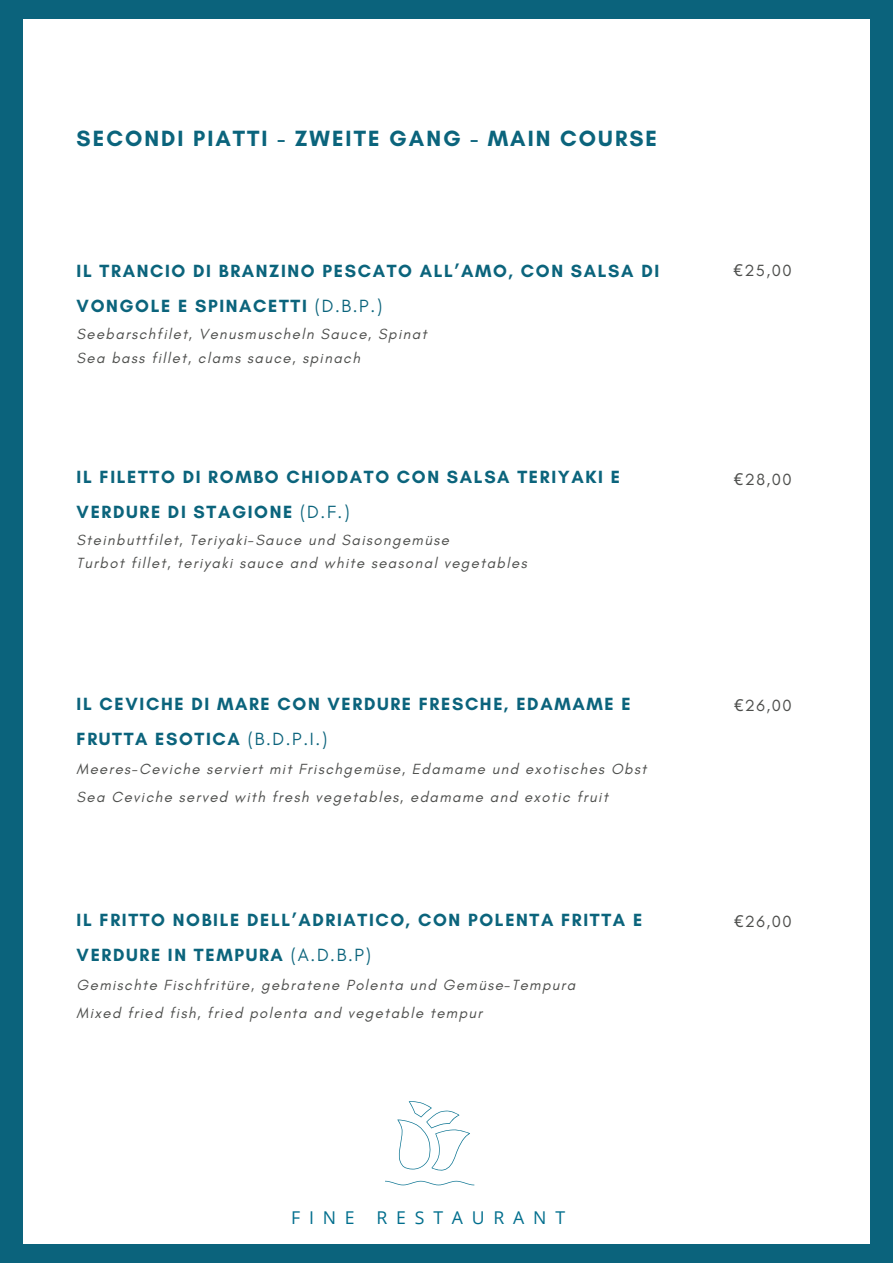
<style>
.page{position:relative;width:893px;height:1264px;background:#fff}
.page>*{position:absolute;margin:0;border:0;box-sizing:border-box;transform-origin:0 0}
.t1{font:700 22.5px "Glacial Indifference";letter-spacing:.09em;color:#0b647c}
.t2{font:700 18px/34.8px "Glacial Indifference";letter-spacing:.09em;color:#0b647c}
.t3{font:700 18px/34.8px "Glacial Indifference";letter-spacing:.09em;color:#0b637c}
.t4{font:17.7px "Open Sans";letter-spacing:.5em;color:#006e8d}
.t5{font:16.5px "Glacial Indifference";letter-spacing:.09em;color:#4d4e4c}
.t6{font:16.35px "Glacial Indifference";color:#4d4e4c}
.t7{font:italic 15px "Glacial Indifference";letter-spacing:.09em;color:#4d4e4c}
.s1{font-weight:400}
.s2{font-family:"Noto Sans"}
</style>
<div class="page">
<div style="left:0;top:0;width:892px;height:1262px;background:#0b637c"></div>
<div style="left:23px;top:19px;width:846px;height:1224px;background:#fff"></div>
<svg style="left:385px;top:1180px;width:89px;height:5px"></svg>
<svg style="left:397px;top:1101px;width:73px;height:70px"></svg>
<p class="t1" style="left:77px;top:124px;width:582px">SECONDI PIATTI - ZWEITE GANG - MAIN COURSE</p>
<p class="t2" style="left:77px;top:253px;width:584px">IL TRANCIO DI BRANZINO PESCATO ALL’AMO, CON SALSA DI<br>VONGOLE E SPINACETTI <span class="s1">(D.B.P.)</span></p>
<p class="t7" style="left:77px;top:325px;width:351px">Seebarschfilet, Venusmuscheln Sauce, Spinat</p>
<p class="t7" style="left:77px;top:348px;width:285px">Sea bass fillet, clams sauce, spinach</p>
<p class="t2" style="left:77px;top:459px;width:545px">IL FILETTO DI ROMBO CHIODATO CON SALSA TERIYAKI E<br>VERDURE DI STAGIONE <span class="s1">(D.F.)</span></p>
<p class="t7" style="left:77px;top:530px;width:374px">Steinbuttfilet, Teriyaki-Sauce und Saisongemüse</p>
<p class="t7" style="left:77px;top:554px;width:451px">Turbot fillet, teriyaki sauce and white seasonal vegetables</p>
<p class="t3" style="left:77px;top:686px;width:555px">IL CEVICHE DI MARE CON VERDURE FRESCHE, EDAMAME E<br>FRUTTA ESOTICA <span class="s1">(B.D.P.I.)</span></p>
<p class="t7" style="left:77px;top:760px;width:571px">Meeres-Ceviche serviert mit Frischgemüse, Edamame und exotisches Obst</p>
<p class="t7" style="left:77px;top:788px;width:533px">Sea Ceviche served with fresh vegetables, edamame and exotic fruit</p>
<p class="t2" style="left:77px;top:902px;width:567px">IL FRITTO NOBILE DELL’ADRIATICO, CON POLENTA FRITTA E<br>VERDURE IN TEMPURA <span class="s1">(A.D.B.P)</span></p>
<p class="t7" style="left:77px;top:975px;width:500px">Gemischte Fischfritüre, gebratene Polenta und Gemüse-Tempura</p>
<p class="t7" style="left:77px;top:1004px;width:407px">Mixed fried fish, fried polenta and vegetable tempur</p>
<p class="t4" style="left:291px;top:1204px;width:65px">FINE</p>
<p class="t4" style="left:376px;top:1204px;width:190px">RESTAURANT</p>
<p class="t5" style="left:733px;top:260px;width:60px"><span class="s2">€</span>25,00</p>
<p class="t6" style="left:750px;top:262px;width:59px"><span class="s2">€</span>28,00</p>
<p class="t5" style="left:733px;top:469px;width:59px"><span class="s2">€</span>28,00</p>
<p class="t5" style="left:734px;top:695px;width:59px"><span class="s2">€</span>26,00</p>
<p class="t5" style="left:734px;top:911px;width:59px"><span class="s2">€</span>26,00</p>
</div>
